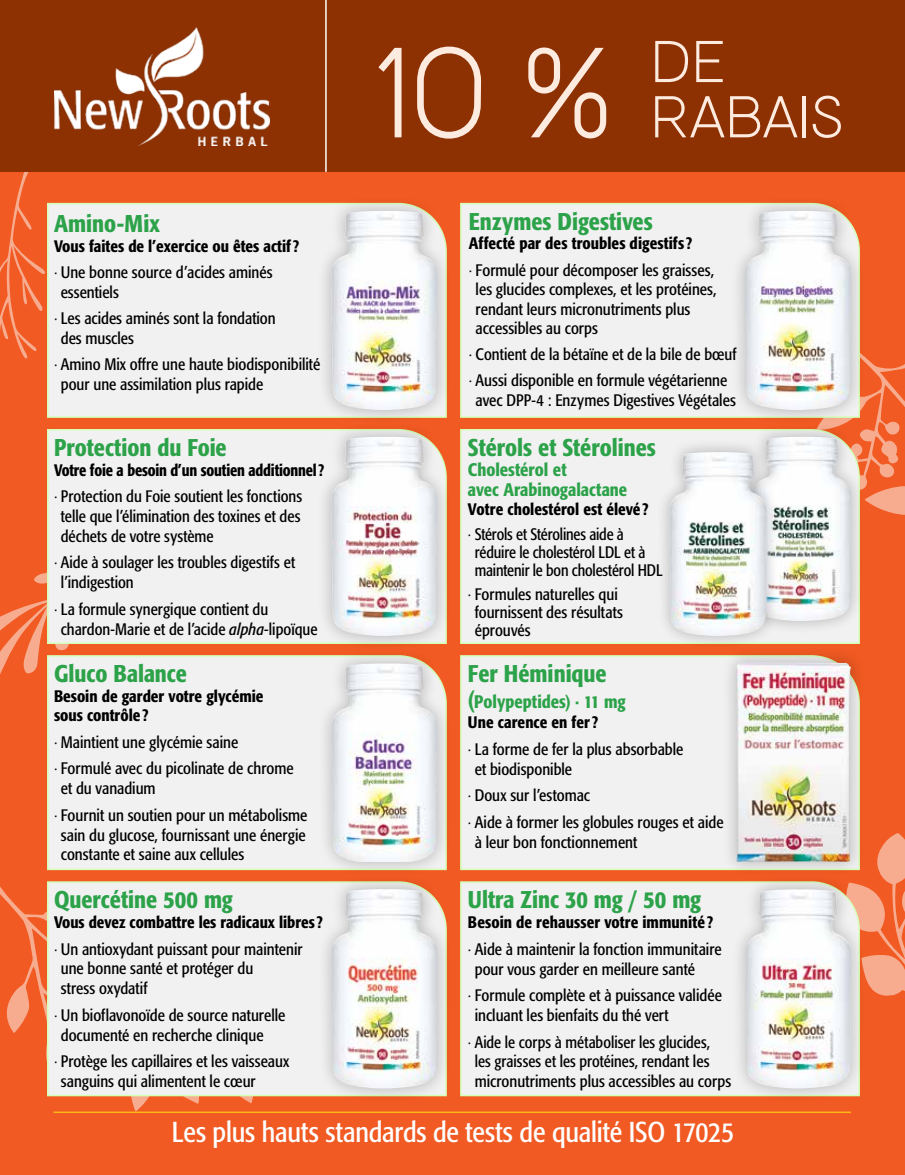
<style>
.page{position:relative;width:905px;height:1175px;background:#fff}
.page>*{position:absolute;margin:0;border:0;box-sizing:border-box;transform-origin:0 0}
.t1{font:127.8px "Money Penny Sans";color:#feebdf}
.t2{font:58.8px "Money Penny Sans";letter-spacing:-.025em;color:#feebdf}
.t3{font:condensed 28.5px "Formata";letter-spacing:-.005em;color:#fff}
.t4{font:500 condensed 24px "Formata";color:#2ca249}
.t5{font:500 condensed 18px/19.8px "Formata";color:#2ca249}
.t6{font:condensed 16.5px/26.5px "Formata";color:#000}
.t7{font:500 condensed 16.5px/26.5px "Formata";color:#000}
.t8{font:500 condensed 16.5px/26.5px "Formata";color:#000;scale:.95 1}
.t9{font:condensed 16.5px/17.9px "Formata";color:#000;scale:.96 1}
.s1{font-weight:300;font-stretch:normal}
.s2{font-weight:400}
.s3{font-style:italic}
.s4{font-weight:500}
.s5{font-size:24px}
</style>
<div class="page">
<div style="left:0;top:0;width:904px;height:1174px;background:#f15a22"></div>
<svg style="left:0;top:573px;width:69px;height:101px"></svg>
<svg style="left:866px;top:833px;width:38px;height:163px"></svg>
<svg style="left:0;top:172px;width:45px;height:187px"></svg>
<svg style="left:6px;top:912px;width:247px;height:199px"></svg>
<svg style="left:0;top:886px;width:22px;height:26px"></svg>
<svg style="left:6px;top:1091px;width:99px;height:20px"></svg>
<svg style="left:864px;top:358px;width:40px;height:157px"></svg>
<div style="left:47px;top:202px;width:269px;height:216px;background:#f1f1f2"></div>
<div style="left:46px;top:429px;width:270px;height:215px;background:#f1f1f2"></div>
<div style="left:46px;top:654px;width:270px;height:217px;background:#f1f1f2"></div>
<div style="left:46px;top:881px;width:270px;height:216px;background:#f1f1f2"></div>
<div style="left:460px;top:202px;width:269px;height:216px;background:#f1f1f2"></div>
<div style="left:460px;top:429px;width:400px;height:215px;background:#f1f1f2"></div>
<div style="left:460px;top:655px;width:261px;height:216px;background:#f1f1f2"></div>
<div style="left:460px;top:881px;width:270px;height:216px;background:#f1f1f2"></div>
<div style="left:730px;top:874px;width:136px;height:229px;background:#000;opacity:.25"></div>
<img style="left:745px;top:889px;width:105px;height:199px">
<div style="left:316px;top:873px;width:136px;height:230px;background:#000;opacity:.25"></div>
<img style="left:331px;top:889px;width:106px;height:199px">
<div style="left:316px;top:648px;width:136px;height:229px;background:#000;opacity:.25"></div>
<img style="left:331px;top:663px;width:106px;height:199px">
<hr style="left:53px;top:1111px;width:797px;height:2px;background:#fcb515">
<div style="left:0;top:0;width:904px;height:172px;background:#8d3103"></div>
<img style="left:54px;top:27px;width:215px;height:118px">
<hr style="left:325px;top:0;width:2px;height:172px;background:#fff">
<div style="left:739px;top:423px;width:125px;height:211px;background:#000;opacity:.25"></div>
<img style="left:752px;top:437px;width:98px;height:184px">
<div style="left:316px;top:421px;width:136px;height:230px;background:#000;opacity:.25"></div>
<img style="left:331px;top:437px;width:106px;height:199px">
<div style="left:729px;top:196px;width:137px;height:229px;background:#000;opacity:.25"></div>
<img style="left:744px;top:211px;width:106px;height:199px">
<div style="left:316px;top:196px;width:136px;height:229px;background:#000;opacity:.25"></div>
<img style="left:331px;top:211px;width:106px;height:199px">
<div style="left:721px;top:647px;width:144px;height:229px;background:#000;opacity:.25"></div>
<img style="left:736px;top:662px;width:114px;height:199px">
<div style="left:656px;top:438px;width:124px;height:211px;background:#000;opacity:.25"></div>
<img style="left:669px;top:452px;width:97px;height:184px">
<h3 class="t4" style="left:54px;top:209px;width:107px">Amino-Mix</h3>
<p class="t7" style="left:54px;top:233px;width:247px">Vous faites de l’exercice ou êtes actif? <span class="s1">·</span> <span class="s2">Une bonne source d’acides aminés</span></p>
<p class="t6" style="left:54px;top:279px;width:223px;text-indent:7px">essentiels<br><span class="s1">·</span> Les acides aminés sont la fondation</p>
<p class="t6" style="left:54px;top:325px;width:268px;text-indent:7px">des muscles<br><span class="s1">·</span> Amino Mix offre une haute biodisponibilité</p>
<p class="t6" style="left:61px;top:371px;width:204px">pour une assimilation plus rapide</p>
<h3 class="t4" style="left:54px;top:433px;width:174px">Protection du Foie</h3>
<p class="t8" style="left:54px;top:456px;width:286px">Votre foie a besoin d’un soutien additionnel? <span class="s1">·</span> <span class="s2">Protection du Foie soutient les fonctions</span></p>
<p class="t6" style="left:61px;top:506px;width:241px;line-height:19.8px">telle que l’élimination des toxines et des déchets de votre système</p>
<p class="t6" style="left:61px;top:553px;width:236px;line-height:19.8px;text-indent:-7px"><span class="s1">·</span> Aide à soulager les troubles digestifs et l’indigestion</p>
<p class="t6" style="left:61px;top:599px;width:258px;line-height:19.8px;text-indent:-7px"><span class="s1">·</span> La formule synergique contient du chardon-Marie et de l’acide <span class="s3">alpha</span>-lipoïque</p>
<h3 class="t4" style="left:54px;top:658px;width:134px">Gluco Balance</h3>
<p class="t7" style="left:54px;top:685px;width:211px;line-height:19.8px">Besoin de garder votre glycémie sous contrôle ?</p>
<p class="t6" style="left:54px;top:729px;width:241px"><span class="s1">·</span> Maintient une glycémie saine<br><span class="s1">·</span> Formulé avec du picolinate de chrome</p>
<p class="t6" style="left:54px;top:775px;width:255px;text-indent:7px">et du vanadium<br><span class="s1">·</span> Fournit un soutien pour un métabolisme</p>
<p class="t6" style="left:61px;top:825px;width:246px;line-height:19.8px">sain du glucose, fournissant une énergie constante et saine aux cellules</p>
<h3 class="t4" style="left:54px;top:885px;width:180px">Quercétine 500 mg</h3>
<p class="t7" style="left:54px;top:908px;width:270px">Vous devez combattre les radicaux libres? <span class="s1">·</span> <span class="s2">Un antioxydant puissant pour maintenir</span></p>
<p class="t6" style="left:61px;top:958px;width:194px;line-height:19.8px">une bonne santé et protéger du stress oxydatif</p>
<p class="t6" style="left:61px;top:1005px;width:226px;line-height:19.8px;text-indent:-7px"><span class="s1">·</span> Un bioflavonoïde de source naturelle documenté en recherche clinique</p>
<p class="t6" style="left:61px;top:1051px;width:230px;line-height:19.8px;text-indent:-7px"><span class="s1">·</span> Protège les capillaires et les vaisseaux sanguins qui alimentent le cœur</p>
<h1 class="t1" style="left:372px;top:24px;width:357px">10 % <sup>DE</sup></h1>
<h2 class="t2" style="left:650px;top:85px;width:195px">RABAIS</h2>
<h3 class="t4" style="left:469px;top:207px;width:185px">Enzymes Digestives</h3>
<p class="t6" style="left:469px;top:230px;width:247px"><span class="s4">Affecté par des troubles digestifs?<br></span><span class="s1">·</span> Formulé pour décomposer les graisses,</p>
<p class="t6" style="left:475px;top:279px;width:242px;line-height:19.5px">les glucides complexes, et les protéines, rendant leurs micronutriments plus accessibles au corps</p>
<p class="t6" style="left:469px;top:341px;width:269px"><span class="s1">·</span> Contient de la bétaïne et de la bile de bœuf <span class="s1">·</span> Aussi disponible en formule végétarienne</p>
<p class="t6" style="left:475px;top:387px;width:262px">avec DPP-4 : Enzymes Digestives Végétales</p>
<h3 class="t4" style="left:468px;top:433px;width:189px">Stérols et Stérolines</h3>
<p class="t5" style="left:468px;top:459px;width:161px">Cholestérol et<br>avec Arabinogalactane</p>
<p class="t7" style="left:468px;top:497px;width:182px;line-height:24.6px">Votre cholestérol est élevé ? <span class="s1">·</span> <span class="s2">Stérols et Stérolines aide à</span></p>
<p class="t9" style="left:474px;top:543px;width:197px">réduire le cholestérol LDL et à maintenir le bon cholestérol HDL</p>
<p class="t6" style="left:474px;top:585px;width:150px;line-height:17.9px;text-indent:-7px"><span class="s1">·</span> Formules naturelles qui fournissent des résultats éprouvés</p>
<h3 class="t4" style="left:468px;top:659px;width:140px">Fer Héminique</h3>
<p class="t5" style="left:468px;top:692px;width:159px"><span class="s5">(</span>Polypeptides) · 11 mg</p>
<p class="t6" style="left:468px;top:709px;width:217px"><span class="s4">Une carence en fer?<br></span><span class="s1">·</span> La forme de fer la plus absorbable</p>
<p class="t6" style="left:468px;top:755px;width:257px;text-indent:7px">et biodisponible<br><span class="s1">·</span> Doux sur l’estomac<br><span class="s1">·</span> Aide à former les globules rouges et aide</p>
<p class="t6" style="left:474px;top:828px;width:164px">à leur bon fonctionnement</p>
<h3 class="t4" style="left:468px;top:885px;width:235px">Ultra Zinc 30 mg / 50 mg</h3>
<p class="t6" style="left:468px;top:909px;width:255px"><span class="s4">Besoin de rehausser votre immunité ?<br></span><span class="s1">·</span> Aide à maintenir la fonction immunitaire</p>
<p class="t6" style="left:468px;top:955px;width:255px;text-indent:7px">pour vous garder en meilleure santé<br><span class="s1">·</span> Formule complète et à puissance validée</p>
<p class="t6" style="left:468px;top:1002px;width:244px;text-indent:7px">incluant les bienfaits du thé vert<br><span class="s1">·</span> Aide le corps à métaboliser les glucides,</p>
<p class="t6" style="left:474px;top:1051px;width:258px;line-height:19.8px">les graisses et les protéines, rendant les micronutriments plus accessibles au corps</p>
<h3 class="t3" style="left:172px;top:1115px;width:563px">Les plus hauts standards de tests de qualité ISO 17025</h3>
</div>
